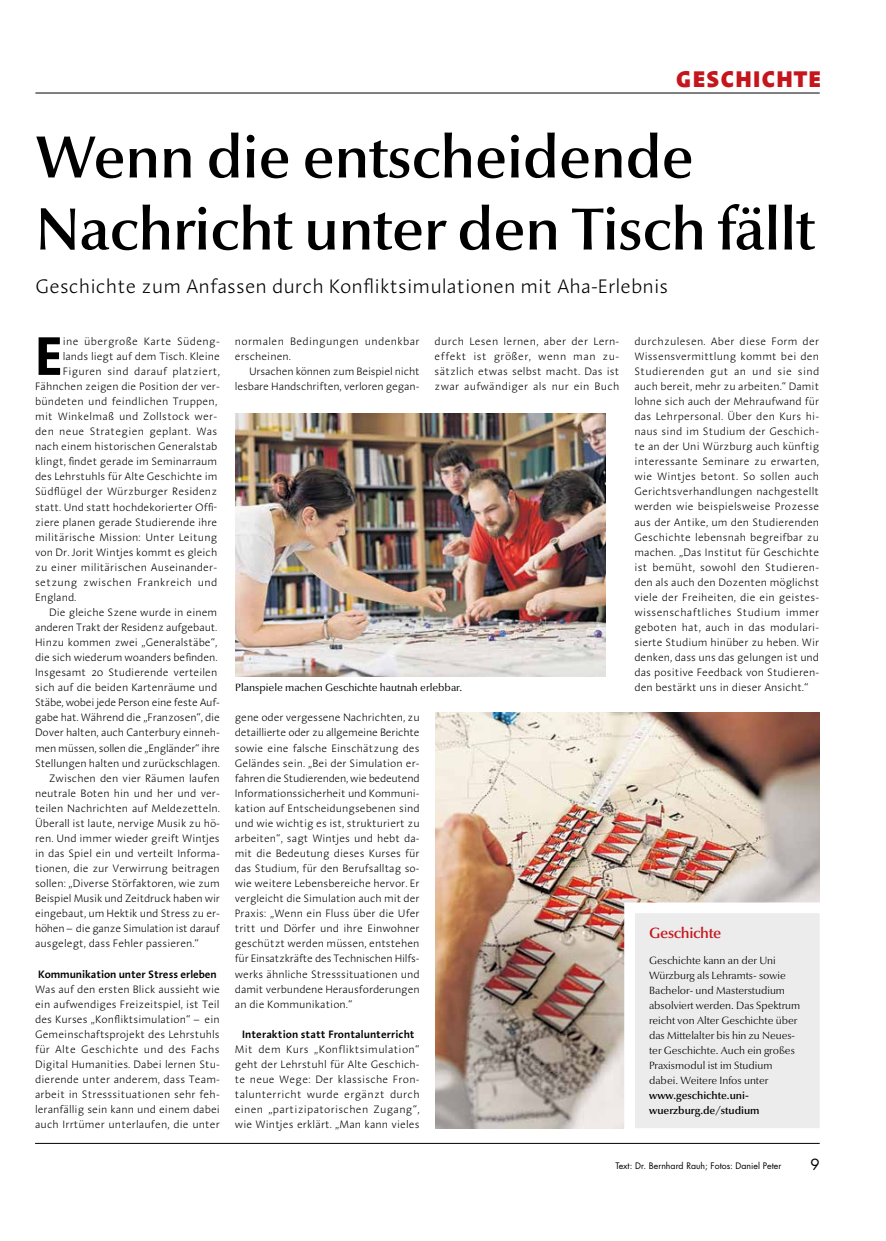
<style>
.page{position:relative;width:886px;height:1241px;background:#fff}
.page>*{position:absolute;margin:0;border:0;box-sizing:border-box;transform-origin:0 0}
.t1{font:600 60px/72px "Optima Nova LT";letter-spacing:-.01em;color:#000}
.t2{font:700 55.62px "Linotype Aroma";color:#000}
.t3{font:700 31.88px "Linotype Aroma SC";color:#c4161c}
.t4{font:300 20px "Linotype Aroma";color:#000}
.t5{font:600 15px "Optima Nova LT";letter-spacing:-.02em;color:#c4161c}
.t6{font:15px "Futura";color:#000}
.t7{font:300 11px/15px "Linotype Aroma";color:#000;text-align:justify}
.t8{font:300 11px "Linotype Aroma";letter-spacing:-.025em;color:#000}
.t9{font:300 11px/15px "Linotype Aroma";letter-spacing:.03em;color:#000}
.t10{font:600 11px "Linotype Aroma";color:#000}
.t11{font:300 11px "Linotype Aroma";letter-spacing:.025em;color:#000}
.t12{font:300 11px "Linotype Aroma";letter-spacing:.02em;color:#000}
.t13{font:300 10.62px/15px "Optima Nova LT";color:#000}
.t14{font:10.62px "Optima Nova LT";color:#000}
.t15{font:600 10.62px/15px "Optima Nova LT";color:#000}
.t16{font:8.75px "Futura";color:#000}
</style>
<div class="page">
<hr style="left:35px;top:93px;width:785px;height:1px;background:#000">
<hr style="left:35px;top:1142px;width:785px;height:1px;background:#000">
<img style="left:435px;top:712px;width:384px;height:415px">
<svg style="left:619px;top:897px;width:201px;height:246px"></svg>
<img style="left:235px;top:413px;width:370px;height:263px">
<h3 class="t3" style="left:675px;top:55px;width:148px">geschichte</h3>
<h1 class="t1" style="left:36px;top:122px;width:781px">Wenn die entscheidende<br>Nachricht unter den Tisch fällt</h1>
<h3 class="t4" style="left:36px;top:274px;width:634px">Geschichte zum Anfassen durch Konfliktsimulationen mit Aha-Erlebnis</h3>
<h2 class="t2" style="left:35px;top:319px;width:29px">E</h2>
<p class="t9" style="left:63px;top:333px;width:159px">ine übergroße Karte Südeng-</p>
<p class="t7" style="left:63px;top:348px;width:159px">lands liegt auf dem Tisch. Kleine</p>
<p class="t11" style="left:63px;top:364px;width:159px">Figuren sind darauf platziert,</p>
<p class="t7" style="left:35px;top:378px;width:186px">Fähnchen zeigen die Position der ver-</p>
<p class="t7" style="left:35px;top:393px;width:184px">bündeten und feindlichen Truppen,</p>
<p class="t12" style="left:35px;top:409px;width:184px">mit Winkelmaß und Zollstock wer-</p>
<p class="t11" style="left:35px;top:424px;width:184px">den neue Strategien geplant. Was</p>
<p class="t7" style="left:35px;top:439px;width:184px">nach einem historischen Generalstab</p>
<p class="t7" style="left:35px;top:454px;width:184px">klingt, findet gerade im Seminarraum</p>
<p class="t7" style="left:35px;top:469px;width:184px">des Lehrstuhls für Alte Geschichte im</p>
<p class="t7" style="left:35px;top:484px;width:184px">Südflügel der Würzburger Residenz</p>
<p class="t7" style="left:35px;top:499px;width:184px">statt. Und statt hochdekorierter Offi-</p>
<p class="t7" style="left:35px;top:514px;width:184px">ziere planen gerade Studierende ihre</p>
<p class="t7" style="left:35px;top:529px;width:184px">militärische Mission: Unter Leitung</p>
<p class="t7" style="left:35px;top:544px;width:184px">von Dr. Jorit Wintjes kommt es gleich</p>
<p class="t7" style="left:35px;top:559px;width:184px">zu einer militärischen Auseinander-</p>
<p class="t9" style="left:35px;top:574px;width:184px">setzung zwischen Frankreich und</p>
<p class="t7" style="left:35px;top:589px;width:43px">England.</p>
<p class="t7" style="left:49px;top:604px;width:170px">Die gleiche Szene wurde in einem</p>
<p class="t7" style="left:35px;top:619px;width:184px">anderen Trakt der Residenz aufgebaut.</p>
<p class="t7" style="left:35px;top:634px;width:184px">Hinzu kommen zwei „Generalstäbe“,</p>
<p class="t7" style="left:35px;top:649px;width:184px">die sich wiederum woanders befinden.</p>
<p class="t7" style="left:35px;top:664px;width:184px">Insgesamt 20 Studierende verteilen</p>
<p class="t7" style="left:35px;top:679px;width:184px">sich auf die beiden Kartenräume und</p>
<p class="t8" style="left:35px;top:695px;width:186px">Stäbe, wobei jede Person eine feste Auf-</p>
<p class="t7" style="left:35px;top:710px;width:186px">gabe hat. Während die „Franzosen“, die</p>
<p class="t7" style="left:35px;top:725px;width:186px">Dover halten, auch Canterbury einneh-</p>
<p class="t8" style="left:35px;top:741px;width:186px">men müssen, sollen die „Engländer“ ihre</p>
<p class="t7" style="left:35px;top:755px;width:186px">Stellungen halten und zurückschlagen.</p>
<p class="t7" style="left:49px;top:770px;width:172px">Zwischen den vier Räumen laufen</p>
<p class="t7" style="left:35px;top:785px;width:186px">neutrale Boten hin und her und ver-</p>
<p class="t7" style="left:35px;top:800px;width:186px">teilen Nachrichten auf Meldezetteln.</p>
<p class="t7" style="left:35px;top:815px;width:186px">Überall ist laute, nervige Musik zu hö-</p>
<p class="t7" style="left:35px;top:830px;width:186px">ren. Und immer wieder greift Wintjes</p>
<p class="t7" style="left:35px;top:845px;width:186px">in das Spiel ein und verteilt Informa-</p>
<p class="t7" style="left:35px;top:860px;width:186px">tionen, die zur Verwirrung beitragen</p>
<p class="t7" style="left:35px;top:875px;width:186px">sollen: „Diverse Störfaktoren, wie zum</p>
<p class="t7" style="left:35px;top:890px;width:186px">Beispiel Musik und Zeitdruck haben wir</p>
<p class="t7" style="left:35px;top:905px;width:186px">eingebaut, um Hektik und Stress zu er-</p>
<p class="t8" style="left:35px;top:921px;width:186px">höhen – die ganze Simulation ist darauf</p>
<p class="t7" style="left:35px;top:935px;width:165px">ausgelegt, dass Fehler passieren.“</p>
<p class="t10" style="left:38px;top:966px;width:180px">Kommunikation unter Stress erleben</p>
<p class="t7" style="left:35px;top:981px;width:186px">Was auf den ersten Blick aussieht wie ein aufwendiges Freizeitspiel, ist Teil des Kurses „Konfliktsimulation“ – ein Gemeinschaftsprojekt des Lehrstuhls für Alte Geschichte und des Fachs Digital Humanities. Dabei lernen Stu&shy;dierende unter anderem, dass Team&shy;arbeit in Stresssituationen sehr feh&shy;leranfällig sein kann und einem dabei auch Irrtümer unterlaufen, die unter</p>
<p class="t9" style="left:235px;top:333px;width:186px">normalen Bedingungen undenkbar erscheinen.</p>
<p class="t7" style="left:235px;top:363px;width:186px;text-align:right">Ursachen können zum Beispiel nicht lesbare Handschriften, verloren gegan-</p>
<p class="t7" style="left:435px;top:333px;width:186px">durch Lesen lernen, aber der Lern&shy;effekt ist größer, wenn man zu&shy;sätzlich etwas selbst macht. Das ist zwar aufwändiger als nur ein Buch</p>
<p class="t7" style="left:634px;top:333px;width:186px">durchzulesen. Aber diese Form der Wissensvermittlung kommt bei den Studierenden gut an und sie sind auch bereit, mehr zu arbeiten.“ Damit lohne sich auch der Mehraufwand für das Lehrpersonal. Über den Kurs hi&shy;naus sind im Studium der Geschich&shy;te an der Uni Würzburg auch künftig interessante Seminare zu erwarten, wie Wintjes betont. So sollen auch Gerichtsverhandlungen nachgestellt werden wie beispielsweise Prozesse aus der Antike, um den Studierenden Geschichte lebensnah begreifbar zu machen. „Das Institut für Geschichte ist bemüht, sowohl den Studieren&shy;den als auch den Dozenten möglichst viele der Freiheiten, die ein geistes&shy;wissenschaftliches Studium immer geboten hat, auch in das modulari&shy;sierte Studium hinüber zu heben. Wir denken, dass uns das gelungen ist und das positive Feedback von Studieren&shy;den bestärkt uns in dieser Ansicht.“</p>
<p class="t14" style="left:235px;top:681px;width:228px">Planspiele machen Geschichte hautnah erlebbar.</p>
<p class="t7" style="left:235px;top:710px;width:186px">gene oder vergessene Nachrichten, zu detaillierte oder zu allgemeine Berichte sowie eine falsche Einschätzung des Geländes sein. „Bei der Simulation er&shy;fahren die Studierenden, wie bedeutend Informationssicherheit und Kommuni&shy;kation auf Entscheidungsebenen sind und wie wichtig es ist, strukturiert zu arbeiten“, sagt Wintjes und hebt da&shy;mit die Bedeutung dieses Kurses für das Studium, für den Berufsalltag so&shy;wie weitere Lebensbereiche hervor. Er vergleicht die Simulation auch mit der Praxis: „Wenn ein Fluss über die Ufer tritt und Dörfer und ihre Einwohner geschützt werden müssen, entstehen für Einsatzkräfte des Technischen Hilfs&shy;werks ähnliche Stresssituationen und damit verbundene Herausforderungen an die Kommunikation.“</p>
<p class="t10" style="left:242px;top:1026px;width:174px">Interaktion statt Frontalunterricht</p>
<p class="t7" style="left:235px;top:1041px;width:186px">Mit dem Kurs „Konfliktsimulation“ geht der Lehrstuhl für Alte Geschich&shy;te neue Wege: Der klassische Fron&shy;talunterricht wurde ergänzt durch einen „partizipatorischen Zugang“, wie Wintjes erklärt. „Man kann vieles</p>
<h3 class="t5" style="left:649px;top:924px;width:74px">Geschichte</h3>
<p class="t13" style="left:649px;top:952px;width:153px">Geschichte kann an der Uni<br>Würzburg als Lehramts- sowie<br>Bachelor- und Masterstudium absolviert werden. Das Spektrum reicht von Alter Geschichte über das Mittelalter bis hin zu Neues&shy;ter Geschichte. Auch ein großes<br>Praxismodul ist im Studium dabei. Weitere Infos unter</p>
<p class="t15" style="left:649px;top:1087px;width:112px">www.geschichte.uni&shy;wuerzburg.de/studium</p>
<p class="t16" style="left:615px;top:1159px;width:167px">Text: Dr. Bernhard Rauh; Fotos: Daniel Peter</p>
<h3 class="t6" style="left:810px;top:1154px;width:11px">9</h3>
</div>
